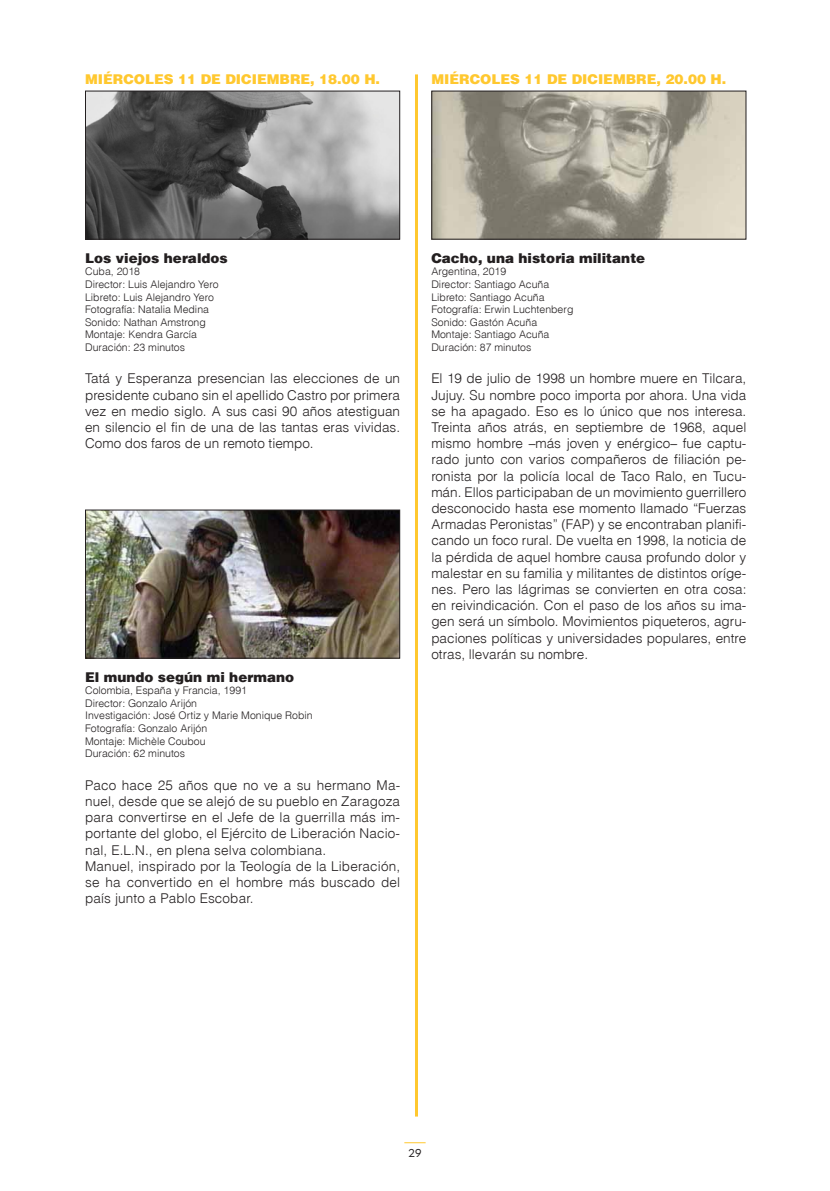
<style>
.page{position:relative;width:830px;height:1191px;background:#fff}
.page>*{position:absolute;margin:0;border:0;box-sizing:border-box;transform-origin:0 0}
.t1{font:13.5px/16.2px "Switzerland Light Plain";letter-spacing:.01em;color:#231f20;text-align:justify}
.t2{font:13.5px "Switzerland Black Plain";color:#231f20}
.t3{font:13.5px "Switzerland Black Plain";color:#ffc82f}
.t4{font:11.25px "Geometric 415 BT Lite A";color:#231f20}
.t5{font:10.5px/12.6px "Switzerland Light Plain";color:#231f20}
</style>
<div class="page">
<img style="left:433px;top:93px;width:311px;height:144px">
<div style="left:431px;top:91px;width:315px;height:148px;border:1px solid #231f20"></div>
<img style="left:87px;top:511px;width:311px;height:145px">
<div style="left:85px;top:509px;width:315px;height:149px;border:1px solid #231f20"></div>
<img style="left:87px;top:93px;width:311px;height:144px">
<div style="left:85px;top:91px;width:315px;height:148px;border:1px solid #231f20"></div>
<hr style="left:415px;top:74px;width:3px;height:1042px;background:#ffc82f">
<svg style="left:404px;top:1142px;width:21px;height:1px"></svg>
<p class="t3" style="left:85px;top:71px;width:296px">MIÉRCOLES 11 DE DICIEMBRE, 18.00 H.</p>
<p class="t3" style="left:431px;top:71px;width:296px">MIÉRCOLES 11 DE DICIEMBRE, 20.00 H.</p>
<p class="t2" style="left:85px;top:249px;width:144px">Los viejos heraldos</p>
<p class="t5" style="left:85px;top:265px;width:135px">Cuba, 2018<br>Director: Luis Alejandro Yero<br>Libreto: Luis Alejandro Yero<br>Fotografía: Natalia Medina<br>Sonido: Nathan Amstrong<br>Montaje: Kendra García<br>Duración: 23 minutos</p>
<p class="t1" style="left:85px;top:370px;width:316px">Tatá y Esperanza presencian las elecciones de un presidente cubano sin el apellido Castro por primera vez en medio siglo. A sus casi 90 años atestiguan en silencio el fin de una de las tantas eras vividas.<br>Como dos faros de un remoto tiempo.</p>
<p class="t2" style="left:85px;top:668px;width:210px">El mundo según mi hermano</p>
<p class="t5" style="left:85px;top:684px;width:229px">Colombia, España y Francia, 1991<br>Director: Gonzalo Arijón<br>Investigación: José Ortiz y Marie Monique Robin<br>Fotografía: Gonzalo Arijón<br>Montaje: Michèle Coubou<br>Duración: 62 minutos</p>
<p class="t1" style="left:85px;top:776px;width:316px;text-align:left">Paco hace 25 años que no ve a su hermano Ma&shy;nuel, desde que se alejó de su pueblo en Zaragoza para convertirse en el Jefe de la guerrilla más im&shy;portante del globo, el Ejército de Liberación Nacio&shy;nal, E.L.N., en plena selva colombiana.<br>Manuel, inspirado por la Teología de la Liberación, se ha convertido en el hombre más buscado del país junto a Pablo Escobar.</p>
<p class="t2" style="left:431px;top:249px;width:215px">Cacho, una historia militante</p>
<p class="t5" style="left:431px;top:265px;width:143px">Argentina, 2019<br>Director: Santiago Acuña<br>Libreto: Santiago Acuña<br>Fotografía: Erwin Luchtenberg<br>Sonido: Gastón Acuña<br>Montaje: Santiago Acuña<br>Duración: 87 minutos</p>
<p class="t1" style="left:431px;top:370px;width:316px">El 19 de julio de 1998 un hombre muere en Tilcara, Jujuy. Su nombre poco importa por ahora. Una vida se ha apagado. Eso es lo único que nos interesa.<br>Treinta años atrás, en septiembre de 1968, aquel mismo hombre –más joven y enérgico– fue captu&shy;rado junto con varios compañeros de filiación pe&shy;ronista por la policía local de Taco Ralo, en Tucu&shy;mán. Ellos participaban de un movimiento guerrillero desconocido hasta ese momento llamado “Fuerzas Armadas Peronistas” (FAP) y se encontraban planifi&shy;cando un foco rural. De vuelta en 1998, la noticia de la pérdida de aquel hombre causa profundo dolor y malestar en su familia y militantes de distintos oríge&shy;nes. Pero las lágrimas se convierten en otra cosa: en reivindicación. Con el paso de los años su ima&shy;gen será un símbolo. Movimientos piqueteros, agru&shy;paciones políticas y universidades populares, entre otras, llevarán su nombre.</p>
<p class="t4" style="left:408px;top:1146px;width:14px">29</p>
</div>
